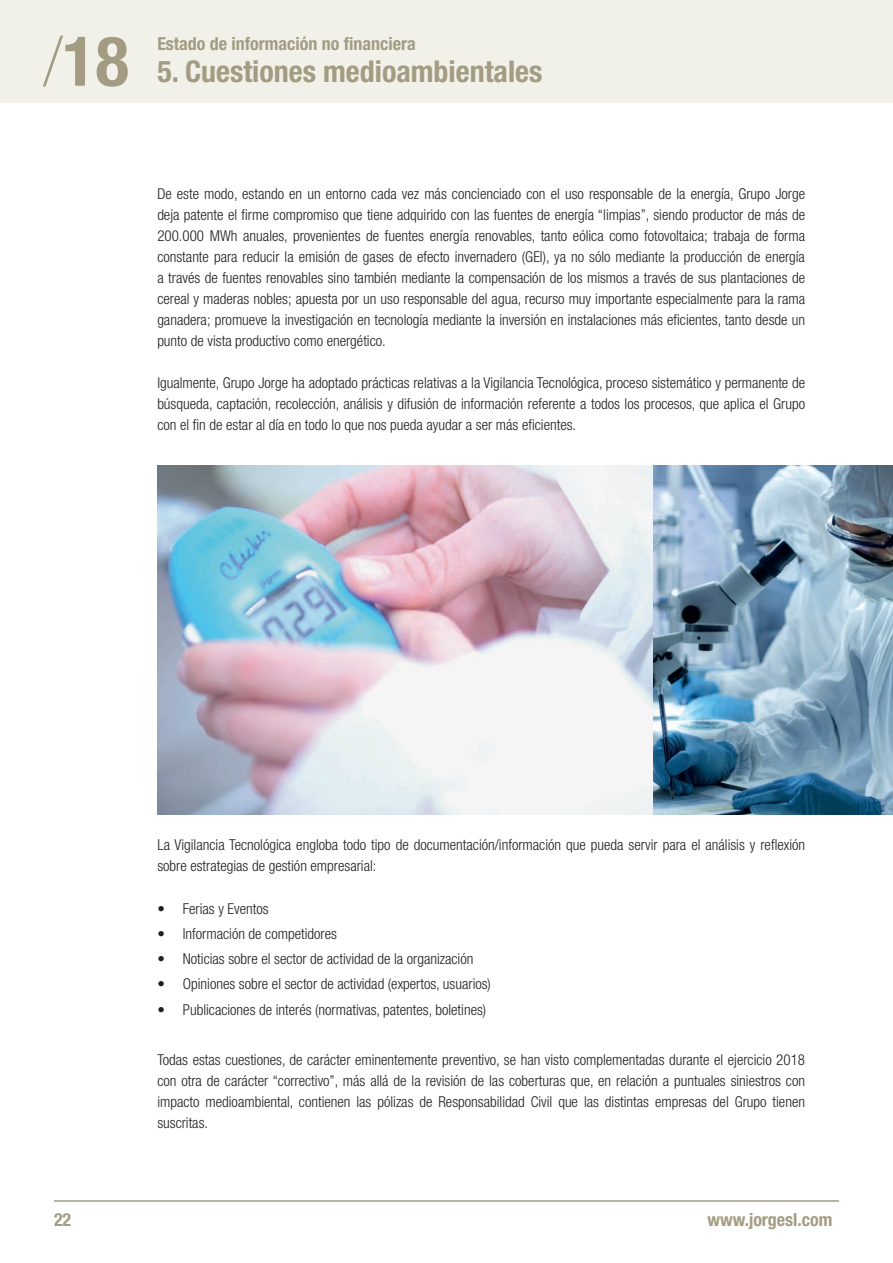
<style>
.page{position:relative;width:893px;height:1263px;background:#fff}
.page>*{position:absolute;margin:0;border:0;box-sizing:border-box;transform-origin:0 0}
.t1{font:700 condensed 69px "Helvetica Neue LT Std";color:#a39c82}
.t2{font:700 condensed 30px "Helvetica Neue LT Std";color:#a39c82}
.t3{font:700 condensed 18px "Helvetica Neue LT Std";color:#a39c82}
.párrafo{font:300 condensed 15px/21px "Helvetica Neue LT Std";color:#231f20;text-align:justify}
.lista_menos_interlin{font:300 condensed 15px "Helvetica Neue LT Std";color:#231f20}
.lista{font:300 condensed 15px "Helvetica Neue LT Std";color:#231f20}
.s1{font-weight:100}
</style>
<div class="page">
<div style="left:0;top:0;width:893px;height:102px;background:#f1f0e9"></div>
<hr style="left:54px;top:1200px;width:785px;height:2px;background:#a39c82">
<img style="left:157px;top:466px;width:496px;height:348px">
<img style="left:653px;top:466px;width:240px;height:348px">
<h1 class="t1" style="left:43px;top:19px;width:87px"><span class="s1">/</span>18</h1>
<p class="t3" style="left:157px;top:33px;width:260px">Estado de información no financiera</p>
<p class="t2" style="left:157px;top:53px;width:387px">5. Cuestiones medioambientales</p>
<p class="párrafo" style="left:157px;top:183px;width:649px">De este modo, estando en un entorno cada vez más concienciado con el uso responsable de la energía, Grupo Jorge deja patente el firme compromiso que tiene adquirido con las fuentes de energía “limpias”, siendo productor de más de 200.000 MWh anuales, provenientes de fuentes energía renovables, tanto eólica como fotovoltaica; trabaja de forma constante para reducir la emisión de gases de efecto invernadero (GEI), ya no sólo mediante la producción de energía a través de fuentes renovables sino también mediante la compensación de los mismos a través de sus plantaciones de cereal y maderas nobles; apuesta por un uso responsable del agua, recurso muy importante especialmente para la rama ganadera; promueve la investigación en tecnología mediante la inversión en instalaciones más eficientes, tanto desde un punto de vista productivo como energético.</p>
<p class="párrafo" style="left:157px;top:372px;width:649px">Igualmente, Grupo Jorge ha adoptado prácticas relativas a la Vigilancia Tecnológica, proceso sistemático y permanente de búsqueda, captación, recolección, análisis y difusión de información referente a todos los procesos, que aplica el Grupo con el fin de estar al día en todo lo que nos pueda ayudar a ser más eficientes.</p>
<p class="párrafo" style="left:157px;top:834px;width:649px">La Vigilancia Tecnológica engloba todo tipo de documentación/información que pueda servir para el análisis y reflexión sobre estrategias de gestión empresarial:</p>
<p class="lista_menos_interlin" style="left:157px;top:900px;width:113px">• Ferias y Eventos</p>
<p class="lista_menos_interlin" style="left:157px;top:925px;width:181px">• Información de competidores</p>
<p class="lista_menos_interlin" style="left:157px;top:950px;width:318px">• Noticias sobre el sector de actividad de la organización</p>
<p class="lista_menos_interlin" style="left:157px;top:975px;width:335px">• Opiniones sobre el sector de actividad (expertos, usuarios)</p>
<p class="lista" style="left:157px;top:1001px;width:330px">• Publicaciones de interés (normativas, patentes, boletines)</p>
<p class="párrafo" style="left:157px;top:1049px;width:649px">Todas estas cuestiones, de carácter eminentemente preventivo, se han visto complementadas durante el ejercicio 2018 con otra de carácter “correctivo”, más allá de la revisión de las coberturas que, en relación a puntuales siniestros con impacto medioambiental, contienen las pólizas de Responsabilidad Civil que las distintas empresas del Grupo tienen suscritas.</p>
<p class="t3" style="left:54px;top:1209px;width:19px">22</p>
<p class="t3" style="left:707px;top:1209px;width:127px">www.jorgesl.com</p>
</div>
